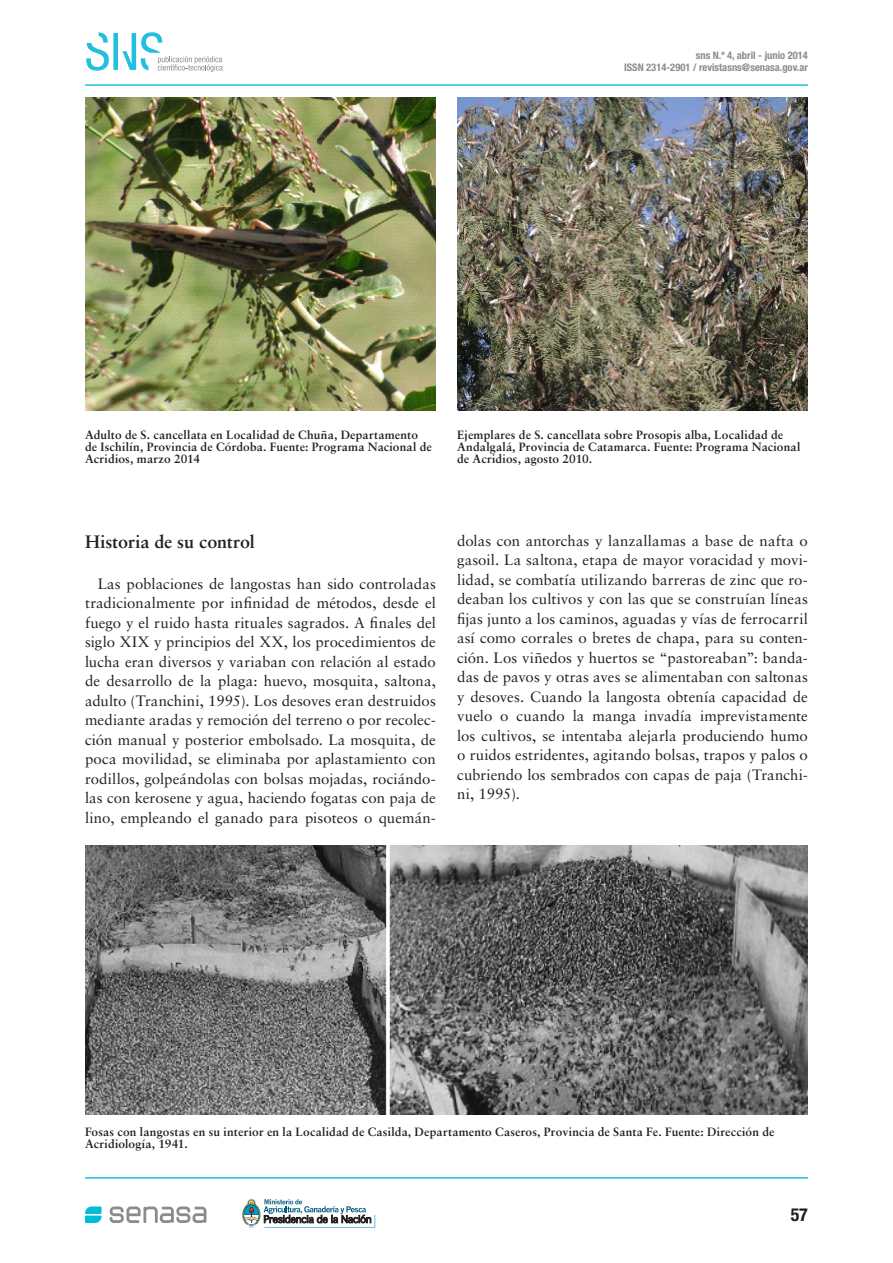
<style>
.page{position:relative;width:893px;height:1263px;background:#fff}
.page>*{position:absolute;margin:0;border:0;box-sizing:border-box;transform-origin:0 0}
.t1{font:700 18px "Sabon";letter-spacing:-.005em;color:#231f20}
.t2{font:700 condensed 18px "Helvetica Neue LT Std";color:#231f20}
.Texto_comentario{font:15px/19.5px "Sabon";color:#231f20;text-align:justify}
.t3{font:700 12px/12px "Sabon";letter-spacing:.015em;color:#231f20}
.t4{font:700 condensed 10.5px/12.6px "Helvetica Neue LT Std";color:#8b8c8e;text-align:right}
</style>
<div class="page">
<svg style="left:86px;top:32px;width:137px;height:40px"></svg>
<svg style="left:242px;top:1199px;width:133px;height:29px"></svg>
<svg style="left:110px;top:1206px;width:96px;height:17px"></svg>
<svg style="left:85px;top:1206px;width:17px;height:17px"></svg>
<hr style="left:85px;top:84px;width:723px;height:2px;background:#22bfde">
<hr style="left:85px;top:1177px;width:723px;height:2px;background:#22bfde">
<img style="left:85px;top:98px;width:351px;height:312px">
<img style="left:457px;top:98px;width:351px;height:312px">
<img style="left:85px;top:845px;width:723px;height:269px">
<p class="t4" style="left:624px;top:49px;width:185px">sns N.º 4, abril - junio 2014<br>ISSN 2314-2901 / revistasns@senasa.gov.ar</p>
<p class="t3" style="left:85px;top:428px;width:348px">Adulto de S. cancellata en Localidad de Chuña, Departamento de Ischilín, Provincia de Córdoba. Fuente: Programa Nacional de<br>Acridios, marzo 2014</p>
<p class="t3" style="left:457px;top:428px;width:345px">Ejemplares de S. cancellata sobre Prosopis alba, Localidad de<br>Andalgalá, Provincia de Catamarca. Fuente: Programa Nacional de Acridios, agosto 2010.</p>
<p class="t1" style="left:85px;top:531px;width:171px">Historia de su control</p>
<p class="Texto_comentario" style="left:85px;top:574px;width:352px;text-indent:13px">Las poblaciones de langostas han sido controladas tradicionalmente por infinidad de métodos, desde el fuego y el ruido hasta rituales sagrados. A finales del siglo XIX y principios del XX, los procedimientos de lucha eran diversos y variaban con relación al estado de desarrollo de la plaga: huevo, mosquita, saltona, adulto (Tranchini, 1995). Los desoves eran destruidos mediante aradas y remoción del terreno o por recolec&shy;ción manual y posterior embolsado. La mosquita, de poca movilidad, se eliminaba por aplastamiento con rodillos, golpeándolas con bolsas mojadas, rociándo&shy;las con kerosene y agua, haciendo fogatas con paja de lino, empleando el ganado para pisoteos o quemán-</p>
<p class="Texto_comentario" style="left:457px;top:531px;width:352px">dolas con antorchas y lanzallamas a base de nafta o gasoil. La saltona, etapa de mayor voracidad y movi&shy;lidad, se combatía utilizando barreras de zinc que ro&shy;deaban los cultivos y con las que se construían líneas fijas junto a los caminos, aguadas y vías de ferrocarril así como corrales o bretes de chapa, para su conten&shy;ción. Los viñedos y huertos se “pastoreaban”: banda&shy;das de pavos y otras aves se alimentaban con saltonas y desoves. Cuando la langosta obtenía capacidad de vuelo o cuando la manga invadía imprevistamente los cultivos, se intentaba alejarla produciendo humo o ruidos estridentes, agitando bolsas, trapos y palos o cubriendo los sembrados con capas de paja (Tranchi&shy;ni, 1995).</p>
<p class="t3" style="left:85px;top:1126px;width:691px">Fosas con langostas en su interior en la Localidad de Casilda, Departamento Caseros, Provincia de Santa Fe. Fuente: Dirección de<br>Acridiología, 1941.</p>
<p class="t2" style="left:791px;top:1204px;width:19px">57</p>
</div>
